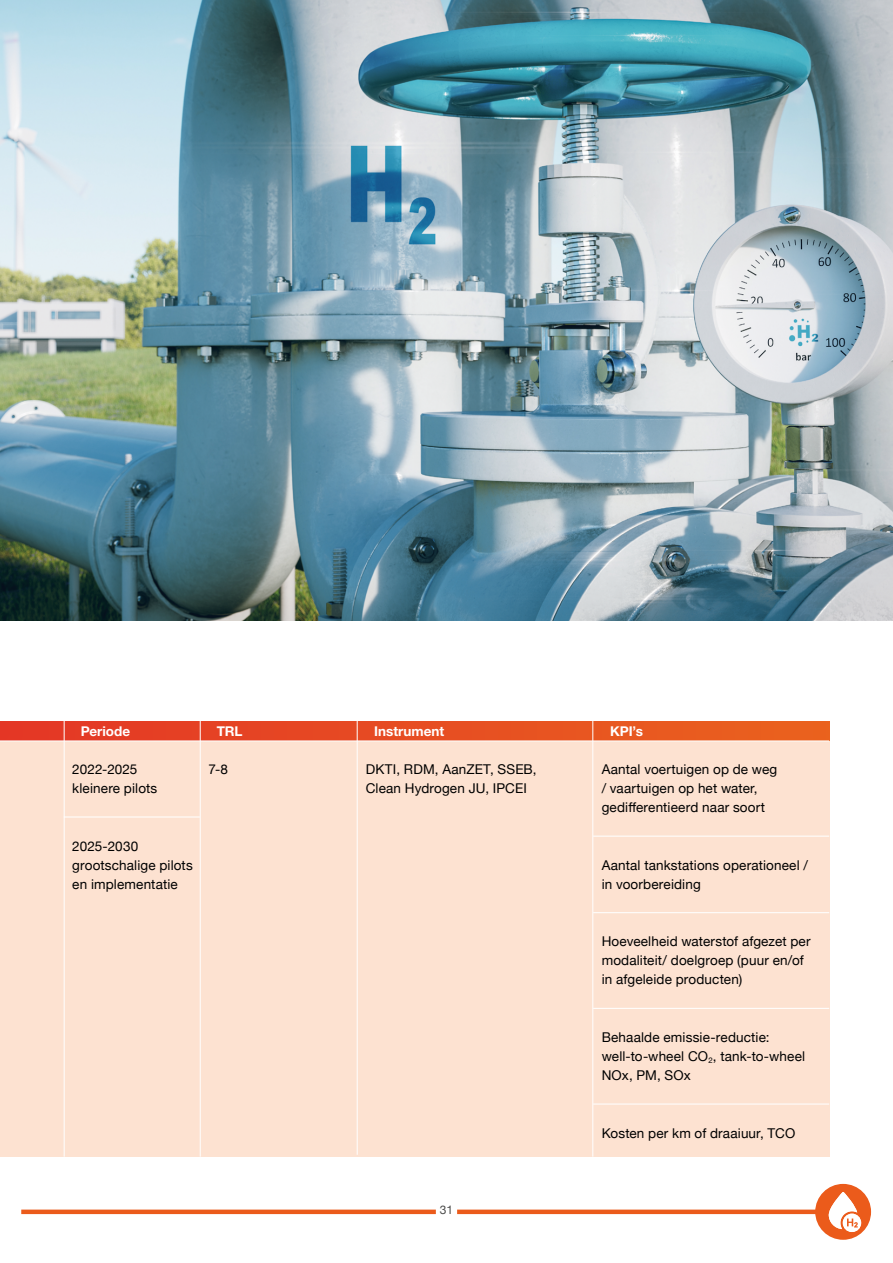
<style>
.page{position:relative;width:893px;height:1263px;background:#fff}
.page>*{position:absolute;margin:0;border:0;box-sizing:border-box;transform-origin:0 0}
.t1{font:13.5px/19.2px "Helvetica Neue";letter-spacing:.01em;color:#000}
.t2{font:700 13.5px "Helvetica Neue";color:#fff}
.t3{font:12px "Helvetica Neue";color:#4a4a49}
</style>
<div class="page">
<img style="left:0;top:0;width:893px;height:621px">
<div style="left:457px;top:1209px;width:372px;height:5px;background:#eb5b1b"></div>
<div style="left:21px;top:1209px;width:415px;height:5px;background:#eb5b1b"></div>
<svg style="left:815px;top:1184px;width:56px;height:56px"></svg>
<div style="left:0;top:740px;width:829px;height:417px;background:#fde2d1"></div>
<div style="left:0;top:721px;width:829px;height:19px;background:linear-gradient(to right,#e33726,#ea631e)"></div>
<hr style="left:0;top:740px;width:829px;height:1px;background:#fff">
<hr style="left:64px;top:716px;width:1px;height:441px;background:#fff">
<hr style="left:200px;top:717px;width:1px;height:440px;background:#fff">
<hr style="left:357px;top:717px;width:1px;height:438px;background:#fff">
<hr style="left:592px;top:716px;width:1px;height:441px;background:#fff">
<hr style="left:593px;top:836px;width:236px;height:1px;background:#fff">
<hr style="left:593px;top:912px;width:236px;height:1px;background:#fff">
<hr style="left:593px;top:1008px;width:236px;height:1px;background:#fff">
<hr style="left:593px;top:1103px;width:236px;height:1px;background:#fff">
<hr style="left:64px;top:816px;width:136px;height:1px;background:#fff">
<p class="t2" style="left:81px;top:722px;width:51px">Periode</p>
<p class="t2" style="left:217px;top:722px;width:27px">TRL</p>
<p class="t2" style="left:374px;top:722px;width:71px">Instrument</p>
<p class="t2" style="left:610px;top:722px;width:34px">KPI’s</p>
<p class="t1" style="left:208px;top:760px;width:21px">7-8</p>
<p class="t1" style="left:366px;top:760px;width:172px">DKTI, RDM, AanZET, SSEB,<br>Clean Hydrogen JU, IPCEI</p>
<p class="t1" style="left:602px;top:760px;width:177px">Aantal voertuigen op de weg / vaartuigen op het water, gedifferentieerd naar soort</p>
<p class="t1" style="left:72px;top:760px;width:86px">2022-2025 kleinere pilots</p>
<p class="t1" style="left:72px;top:837px;width:122px">2025-2030 grootschalige pilots en implementatie</p>
<p class="t3" style="left:440px;top:1201px;width:15px">31</p>
<p class="t1" style="left:602px;top:856px;width:208px">Aantal tankstations operationeel / in voorbereiding</p>
<p class="t1" style="left:602px;top:932px;width:210px">Hoeveelheid waterstof afgezet per modaliteit/ doelgroep (puur en/of in afgeleide producten)</p>
<p class="t1" style="left:602px;top:1028px;width:205px">Behaalde emissie-reductie: well-to-wheel CO<sub>2</sub>, tank-to-wheel<br>NOx, PM, SOx</p>
<p class="t1" style="left:602px;top:1124px;width:195px">Kosten per km of draaiuur, TCO</p>
</div>
